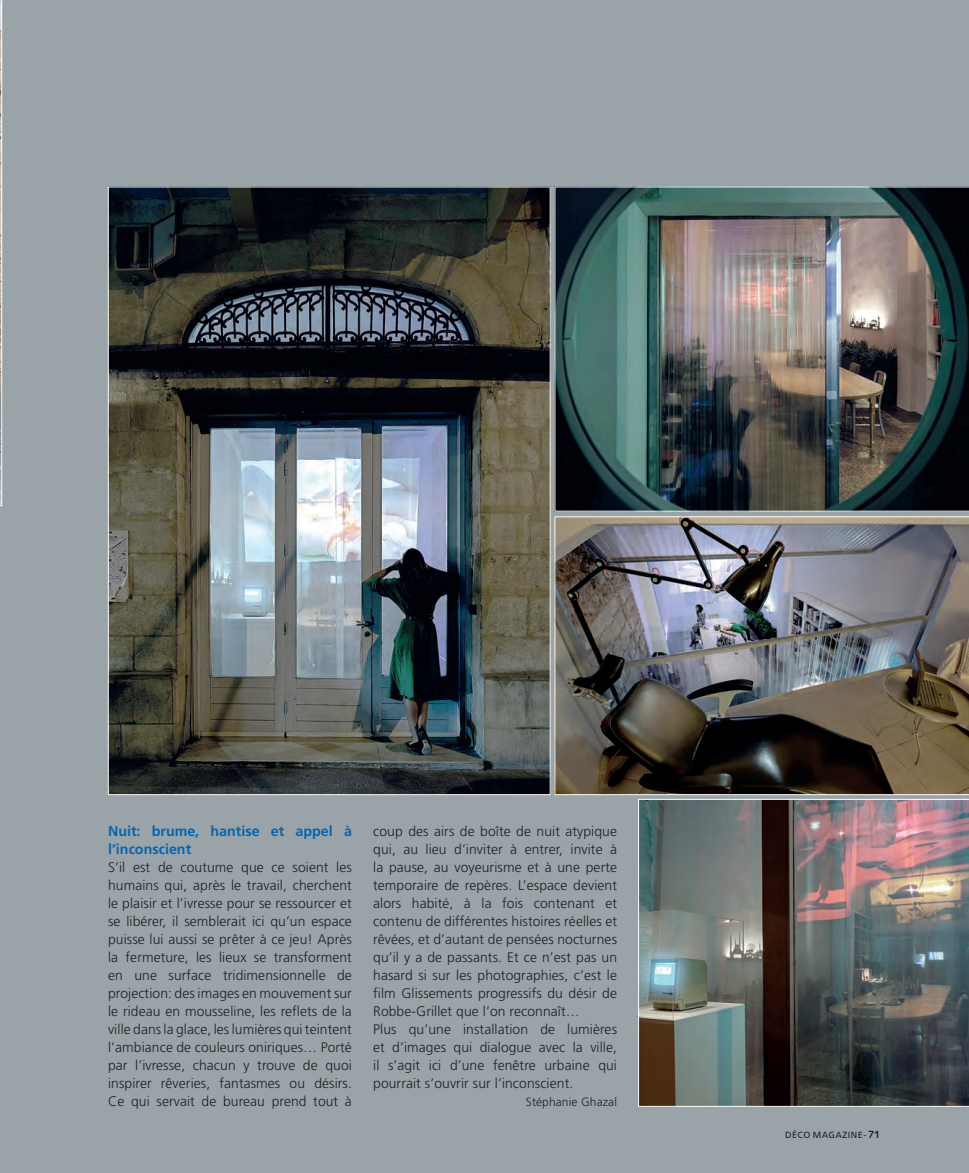
<style>
.page{position:relative;width:969px;height:1173px;background:#9aa3a8}
.page>*{position:absolute;margin:0;border:0;box-sizing:border-box;transform-origin:0 0}
.t1{font:700 14.25px/18px "Frutiger";color:#0166b3}
.t2{font:300 13.8px/18px "Frutiger";letter-spacing:.005em;color:#231f20;text-align:justify}
.t3{font:300 12px "Frutiger";letter-spacing:.01em;color:#231f20}
.t4{font:9px "Frutiger";letter-spacing:.05em;color:#231f20}
.s1{font-family:"Syntax";font-weight:700;font-size:10.5px}
</style>
<div class="page">
<svg style="left:0;top:0;width:2px;height:506px"></svg>
<img style="left:554px;top:187px;width:415px;height:324px">
<img style="left:554px;top:516px;width:415px;height:279px">
<img style="left:638px;top:799px;width:331px;height:307px">
<img style="left:110px;top:189px;width:438px;height:604px">
<p class="t1" style="left:108px;top:823px;width:245px">Nuit: brume, hantise et appel à l’inconscient</p>
<p class="t2" style="left:108px;top:859px;width:245px">S’il est de coutume que ce soient les humains qui, après le travail, cherchent le plaisir et l’ivresse pour se ressourcer et se libérer, il semblerait ici qu’un espace puisse lui aussi se prêter à ce jeu! Après la fermeture, les lieux se transforment en une surface tridimensionnelle de projection: des images en mouvement sur le rideau en mousseline, les reflets de la ville dans la glace, les lumières qui teintent l’ambiance de couleurs oniriques… Porté par l’ivresse, chacun y trouve de quoi inspirer rêveries, fantasmes ou désirs.<br>Ce qui servait de bureau prend tout à</p>
<p class="t2" style="left:373px;top:823px;width:245px;text-align:left">coup des airs de boîte de nuit atypique qui, au lieu d’inviter à entrer, invite à la pause, au voyeurisme et à une perte temporaire de repères. L’espace devient alors habité, à la fois contenant et contenu de différentes histoires réelles et rêvées, et d’autant de pensées nocturnes qu’il y a de passants. Et ce n’est pas un hasard si sur les photographies, c’est le film Glissements progressifs du désir de Robbe-Grillet que l’on reconnaît…<br>Plus qu’une installation de lumières et d’images qui dialogue avec la ville, il s’agit ici d’une fenêtre urbaine qui pourrait s’ouvrir sur l’inconscient.</p>
<p class="t3" style="left:526px;top:1096px;width:93px">Stéphanie Ghazal</p>
<p class="t4" style="left:785px;top:1131px;width:96px">DÉCO MAGAZINE- <span class="s1">71</span></p>
</div>
